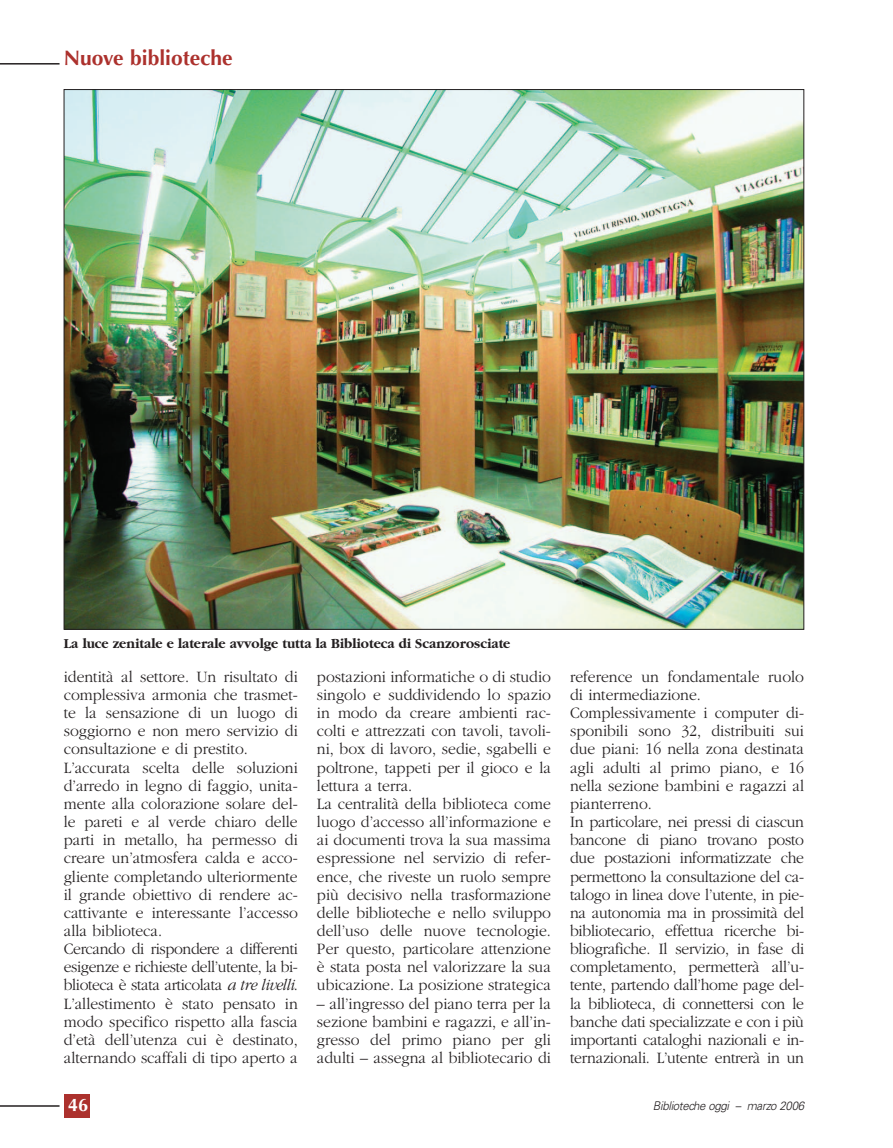
<style>
.page{position:relative;width:893px;height:1148px;background:#fff}
.page>*{position:absolute;margin:0;border:0;box-sizing:border-box;transform-origin:0 0}
.t1{font:700 21px "Optima";color:#ac312d}
.t2{font:700 18px "Optima";color:#fff}
.t3{font:300 16.5px/18.1px "Garamond";color:#231f20;scale:.95 1}
.t4{font:700 14.25px "Garamond";color:#231f20;scale:.95 1}
.t5{font:italic 300 12px "Univers";letter-spacing:-.03em;color:#231f20;scale:.95 1}
.s1{font-style:italic}
</style>
<div class="page">
<hr style="left:0;top:1105px;width:60px;height:1px;background:#231f20">
<div style="left:64px;top:1094px;width:26px;height:23px;background:#ac312d"></div>
<hr style="left:0;top:63px;width:60px;height:2px;background:#231f20">
<img style="left:66px;top:91px;width:736px;height:536px">
<p class="t1" style="left:64px;top:49px;width:170px">Nuove biblioteche</p>
<p class="t4" style="left:64px;top:638px;width:471px">La luce zenitale e laterale avvolge tutta la Biblioteca di Scanzorosciate</p>
<p class="t3" style="left:64px;top:668px;width:248px">identità al settore. Un risultato di complessiva armonia che trasmet&shy;te la sensazione di un luogo di soggiorno e non mero servizio di consultazione e di prestito.<br>L’accurata scelta delle soluzioni d’arredo in legno di faggio, unita&shy;mente alla colorazione solare del&shy;le pareti e al verde chiaro delle parti in metallo, ha permesso di creare un’atmosfera calda e acco&shy;gliente completando ulteriormente il grande obiettivo di rendere ac&shy;cattivante e interessante l’accesso alla biblioteca.<br>Cercando di rispondere a differenti esigenze e richieste dell’utente, la bi&shy;blioteca è stata articolata <span class="s1">a tre livelli</span>.<br>L’allestimento è stato pensato in modo specifico rispetto alla fascia d’età dell’utenza cui è destinato, alternando scaffali di tipo aperto a</p>
<p class="t3" style="left:317px;top:668px;width:248px">postazioni informatiche o di studio singolo e suddividendo lo spazio in modo da creare ambienti rac&shy;colti e attrezzati con tavoli, tavoli&shy;ni, box di lavoro, sedie, sgabelli e poltrone, tappeti per il gioco e la lettura a terra.<br>La centralità della biblioteca come luogo d’accesso all’informazione e ai documenti trova la sua massima espressione nel servizio di refer&shy;ence, che riveste un ruolo sempre più decisivo nella trasformazione delle biblioteche e nello sviluppo dell’uso delle nuove tecnologie.<br>Per questo, particolare attenzione è stata posta nel valorizzare la sua ubicazione. La posizione strategica</p>
<p class="t3" style="left:317px;top:995px;width:248px;text-align:justify">– all’ingresso del piano terra per la sezione bambini e ragazzi, e all’in&shy;gresso del primo piano per gli adulti – assegna al bibliotecario di</p>
<p class="t2" style="left:68px;top:1097px;width:22px">46</p>
<p class="t3" style="left:570px;top:668px;width:248px">reference un fondamentale ruolo di intermediazione.<br>Complessivamente i computer di&shy;sponibili sono 32, distribuiti sui due piani: 16 nella zona destinata agli adulti al primo piano, e 16 nella sezione bambini e ragazzi al pianterreno.<br>In particolare, nei pressi di ciascun bancone di piano trovano posto due postazioni informatizzate che permettono la consultazione del ca&shy;talogo in linea dove l’utente, in pie&shy;na autonomia ma in prossimità del bibliotecario, effettua ricerche bi&shy;bliografiche. Il servizio, in fase di completamento, permetterà all’u&shy;tente, partendo dall’home page del&shy;la biblioteca, di connettersi con le banche dati specializzate e con i più importanti cataloghi nazionali e in&shy;ternazionali. L’utente entrerà in un</p>
<p class="t5" style="left:653px;top:1100px;width:160px">Biblioteche oggi – marzo 2006</p>
</div>
